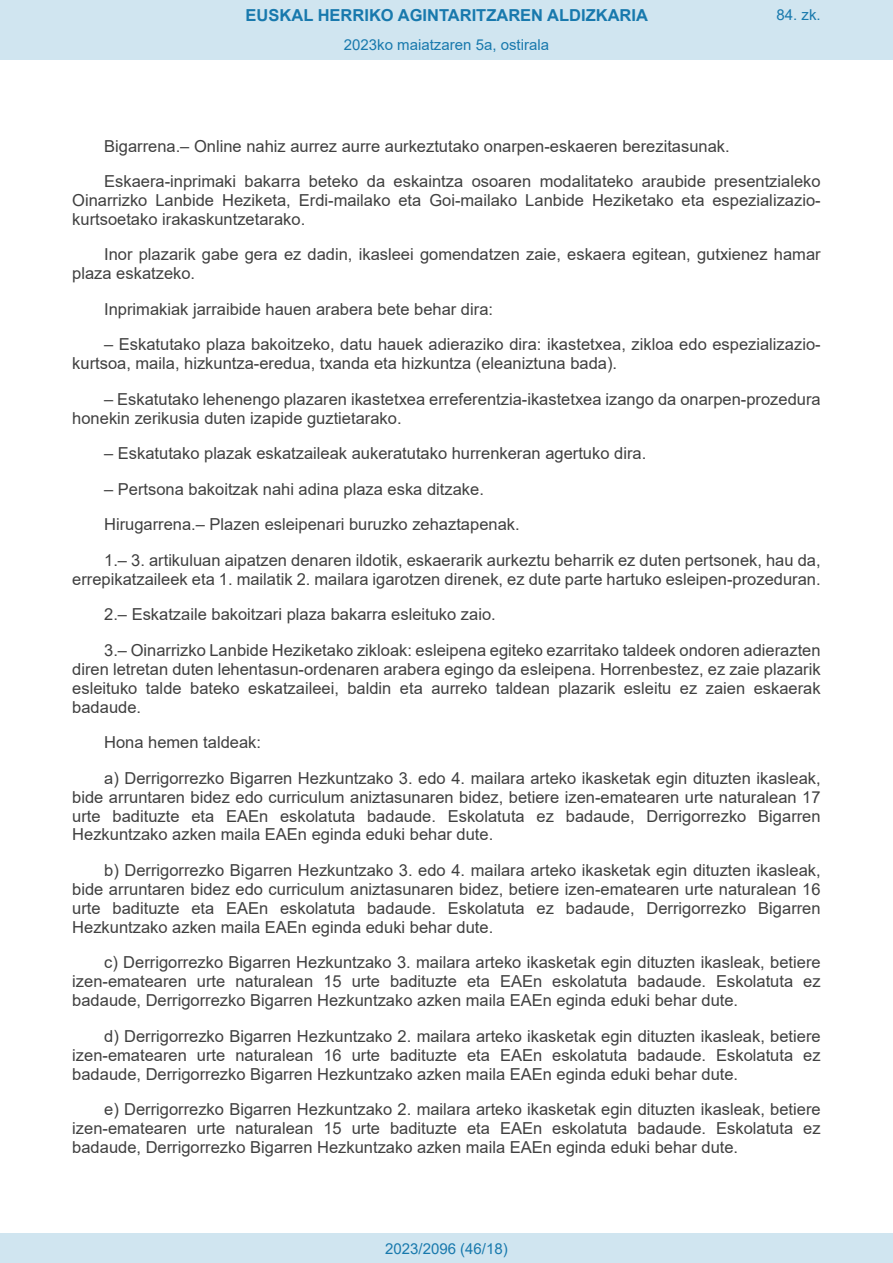
<style>
.page{position:relative;width:893px;height:1263px;background:#fff}
.page>*{position:absolute;margin:0;border:0;box-sizing:border-box;transform-origin:0 0}
.t1{font:16.5px/18.9px "Arial";color:#404040}
.t2{font:700 16.5px "Arial";color:#1879ad}
.Paginacion_Centro{font:15px "Arial";color:#1879ad}
</style>
<div class="page">
<div style="left:0;top:0;width:893px;height:60px;background:#d0e5f0"></div>
<div style="left:0;top:1233px;width:893px;height:30px;background:#d0e5f0"></div>
<p class="t2" style="left:246px;top:3px;width:404px">EUSKAL HERRIKO AGINTARITZAREN ALDIZKARIA</p>
<p class="Paginacion_Centro" style="left:776px;top:5px;width:46px">84. zk.</p>
<p class="Paginacion_Centro" style="left:344px;top:35px;width:207px">2023ko maiatzaren 5a, ostirala</p>
<p class="t1" style="left:104px;top:128px;width:718px;line-height:35.4px">Bigarrena.– Online nahiz aurrez aurre aurkeztutako onarpen-eskaeren berezitasunak.<br>Eskaera-inprimaki bakarra beteko da eskaintza osoaren modalitateko araubide presentzialeko</p>
<p class="t1" style="left:72px;top:191px;width:750px">Oinarrizko Lanbide Heziketa, Erdi-mailako eta Goi-mailako Lanbide Heziketako eta espezializazio&shy;kurtsoetako irakaskuntzetarako.</p>
<p class="t1" style="left:72px;top:245px;width:750px;text-indent:32px">Inor plazarik gabe gera ez dadin, ikasleei gomendatzen zaie, eskaera egitean, gutxienez hamar plaza eskatzeko.</p>
<p class="t1" style="left:104px;top:300px;width:390px">Inprimakiak jarraibide hauen arabera bete behar dira:</p>
<p class="t1" style="left:72px;top:335px;width:750px;text-indent:32px">– Eskatutako plaza bakoitzeko, datu hauek adieraziko dira: ikastetxea, zikloa edo espezializazio&shy;kurtsoa, maila, hizkuntza-eredua, txanda eta hizkuntza (eleaniztuna bada).</p>
<p class="t1" style="left:72px;top:389px;width:750px;text-indent:32px">– Eskatutako lehenengo plazaren ikastetxea erreferentzia-ikastetxea izango da onarpen-prozedura honekin zerikusia duten izapide guztietarako.</p>
<p class="t1" style="left:104px;top:444px;width:544px">– Eskatutako plazak eskatzaileak aukeratutako hurrenkeran agertuko dira.</p>
<p class="t1" style="left:104px;top:471px;width:718px;line-height:35.4px">– Pertsona bakoitzak nahi adina plaza eska ditzake.<br>Hirugarrena.– Plazen esleipenari buruzko zehaztapenak.<br>1.– 3. artikuluan aipatzen denaren ildotik, eskaerarik aurkeztu beharrik ez duten pertsonek, hau da,</p>
<p class="t1" style="left:104px;top:561px;width:718px;line-height:35.4px;text-indent:-32px">errepikatzaileek eta 1. mailatik 2. mailara igarotzen direnek, ez dute parte hartuko esleipen-prozeduran.<br>2.– Eskatzaile bakoitzari plaza bakarra esleituko zaio.<br>3.– Oinarrizko Lanbide Heziketako zikloak: esleipena egiteko ezarritako taldeek ondoren adierazten</p>
<p class="t1" style="left:72px;top:659px;width:750px;text-align:justify">diren letretan duten lehentasun-ordenaren arabera egingo da esleipena. Horrenbestez, ez zaie plazarik esleituko talde bateko eskatzaileei, baldin eta aurreko taldean plazarik esleitu ez zaien eskaerak badaude.</p>
<p class="t1" style="left:104px;top:724px;width:718px;line-height:35.4px">Hona hemen taldeak:<br>a) Derrigorrezko Bigarren Hezkuntzako 3. edo 4. mailara arteko ikasketak egin dituzten ikasleak,</p>
<p class="t1" style="left:72px;top:787px;width:750px;text-align:justify">bide arruntaren bidez edo curriculum aniztasunaren bidez, betiere izen-ematearen urte naturalean 17 urte badituzte eta EAEn eskolatuta badaude. Eskolatuta ez badaude, Derrigorrezko Bigarren Hezkuntzako azken maila EAEn eginda eduki behar dute.</p>
<p class="t1" style="left:72px;top:861px;width:750px;text-align:justify;text-indent:32px">b) Derrigorrezko Bigarren Hezkuntzako 3. edo 4. mailara arteko ikasketak egin dituzten ikasleak, bide arruntaren bidez edo curriculum aniztasunaren bidez, betiere izen-ematearen urte naturalean 16 urte badituzte eta EAEn eskolatuta badaude. Eskolatuta ez badaude, Derrigorrezko Bigarren Hezkuntzako azken maila EAEn eginda eduki behar dute.</p>
<p class="t1" style="left:72px;top:953px;width:750px;text-align:justify;text-indent:32px">c) Derrigorrezko Bigarren Hezkuntzako 3. mailara arteko ikasketak egin dituzten ikasleak, betiere izen-ematearen urte naturalean 15 urte badituzte eta EAEn eskolatuta badaude. Eskolatuta ez badaude, Derrigorrezko Bigarren Hezkuntzako azken maila EAEn eginda eduki behar dute.</p>
<p class="t1" style="left:72px;top:1026px;width:750px;text-align:justify;text-indent:32px">d) Derrigorrezko Bigarren Hezkuntzako 2. mailara arteko ikasketak egin dituzten ikasleak, betiere izen-ematearen urte naturalean 16 urte badituzte eta EAEn eskolatuta badaude. Eskolatuta ez badaude, Derrigorrezko Bigarren Hezkuntzako azken maila EAEn eginda eduki behar dute.</p>
<p class="t1" style="left:72px;top:1100px;width:750px;text-align:justify;text-indent:32px">e) Derrigorrezko Bigarren Hezkuntzako 2. mailara arteko ikasketak egin dituzten ikasleak, betiere izen-ematearen urte naturalean 15 urte badituzte eta EAEn eskolatuta badaude. Eskolatuta ez badaude, Derrigorrezko Bigarren Hezkuntzako azken maila EAEn eginda eduki behar dute.</p>
<p class="Paginacion_Centro" style="left:385px;top:1238px;width:124px">2023/2096 (46/18)</p>
</div>
